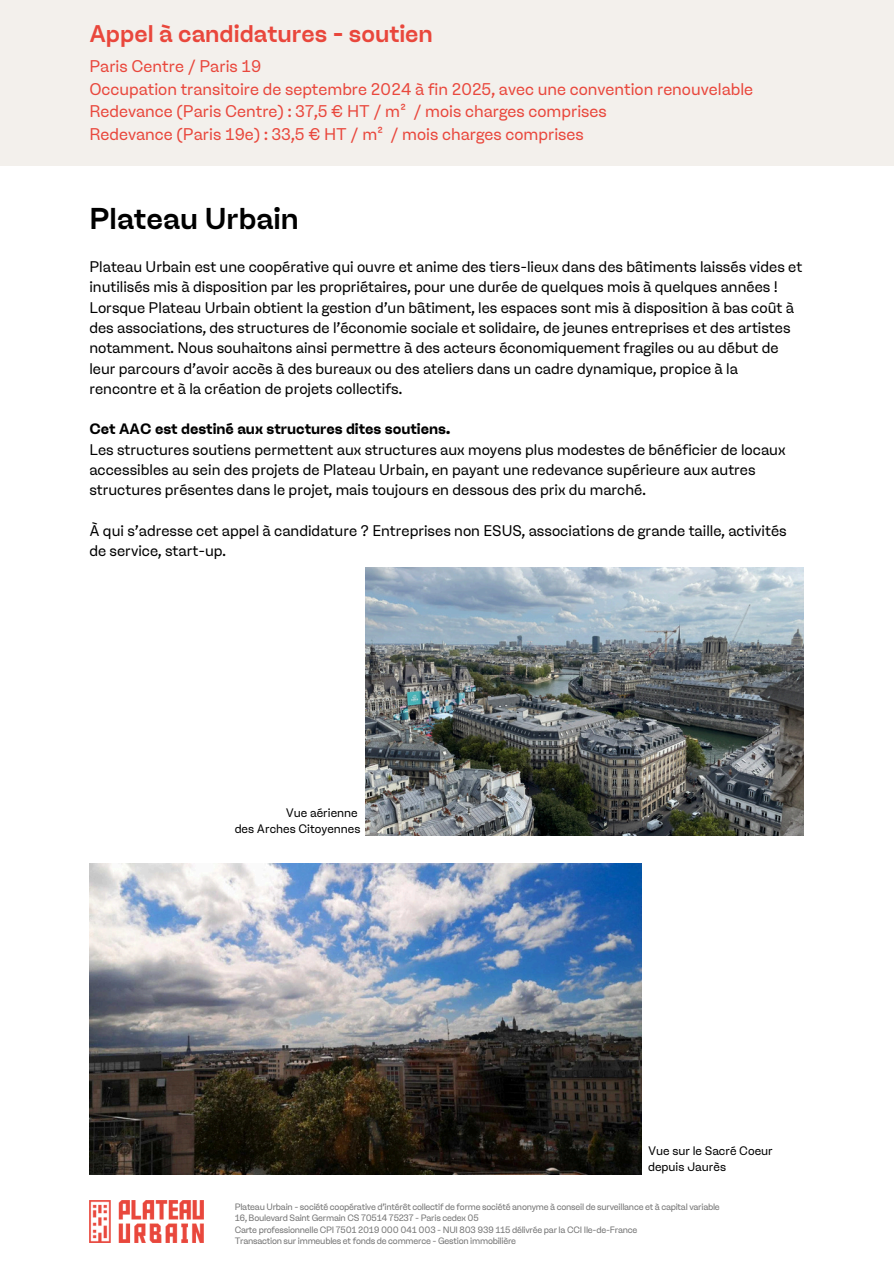
<style>
.page{position:relative;width:894px;height:1264px;background:#fff}
.page>*{position:absolute;margin:0;border:0;box-sizing:border-box;transform-origin:0 0}
.t1{font:500 30px "Ginka";color:#000}
.t2{font:500 24px "Ginka";color:#e9473c}
.t3{font:16.5px/22.5px "Ginka";color:#e9473c}
.t4{font:15px/20.2px "Ginka";color:#000}
.t5{font:12px/16px "Ginka";color:#000}
.t6{font:9px "Ginka";letter-spacing:-.025em;color:#737373}
.s1{font-weight:700}
</style>
<div class="page">
<div style="left:0;top:0;width:893px;height:165px;background:#f3f0ec"></div>
<img style="left:89px;top:1200px;width:114px;height:41px">
<img style="left:366px;top:568px;width:437px;height:267px">
<img style="left:89px;top:863px;width:552px;height:311px">
<p class="t2" style="left:89px;top:20px;width:345px">Appel à candidatures - soutien</p>
<p class="t3" style="left:89px;top:55px;width:665px">Paris Centre / Paris 19<br>Occupation transitoire de septembre 2024 à fin 2025, avec une convention renouvelable Redevance (Paris Centre) : 37,5 € HT / m² / mois charges comprises<br>Redevance (Paris 19e) : 33,5 € HT / m² / mois charges comprises</p>
<h4 class="t1" style="left:89px;top:201px;width:211px">Plateau Urbain</h4>
<h3 class="t4" style="left:89px;top:257px;width:714px">Plateau Urbain est une coopérative qui ouvre et anime des tiers-lieux dans des bâtiments laissés vides et inutilisés mis à disposition par les propriétaires, pour une durée de quelques mois à quelques années !<br>Lorsque Plateau Urbain obtient la gestion d’un bâtiment, les espaces sont mis à disposition à bas coût à des associations, des structures de l’économie sociale et solidaire, de jeunes entreprises et des artistes notamment. Nous souhaitons ainsi permettre à des acteurs économiquement fragiles ou au début de leur parcours d’avoir accès à des bureaux ou des ateliers dans un cadre dynamique, propice à la rencontre et à la création de projets collectifs.</h3>
<h3 class="t4" style="left:89px;top:419px;width:697px"><span class="s1">Cet AAC est destiné aux structures dites soutiens.<br></span>Les structures soutiens permettent aux structures aux moyens plus modestes de bénéficier de locaux accessibles au sein des projets de Plateau Urbain, en payant une redevance supérieure aux autres structures présentes dans le projet, mais toujours en dessous des prix du marché.</h3>
<h3 class="t4" style="left:89px;top:520px;width:698px">À qui s’adresse cet appel à candidature ? Entreprises non ESUS, associations de grande taille, activités de service, start-up.</h3>
<p class="t5" style="left:234px;top:804px;width:127px;text-align:right">Vue aérienne<br>des Arches Citoyennes</p>
<p class="t5" style="left:647px;top:1143px;width:126px">Vue sur le Sacré Coeur depuis Jaurès</p>
<p class="t6" style="left:234px;top:1201px;width:486px">Plateau Urbain - société coopérative d’intérêt collectif de forme société anonyme à conseil de surveillance et à capital variable</p>
<p class="t6" style="left:234px;top:1212px;width:245px">16, Boulevard Saint Germain CS 70514 75237 - Paris cedex 05</p>
<h4 class="t6" style="left:234px;top:1224px;width:404px">Carte professionnelle CPI 7501 2019 000 041 003 - NUI 803 939 115 délivrée par la CCI Ile-de-France</h4>
<p class="t6" style="left:234px;top:1235px;width:283px">Transaction sur immeubles et fonds de commerce - Gestion immobilière</p>
</div>
